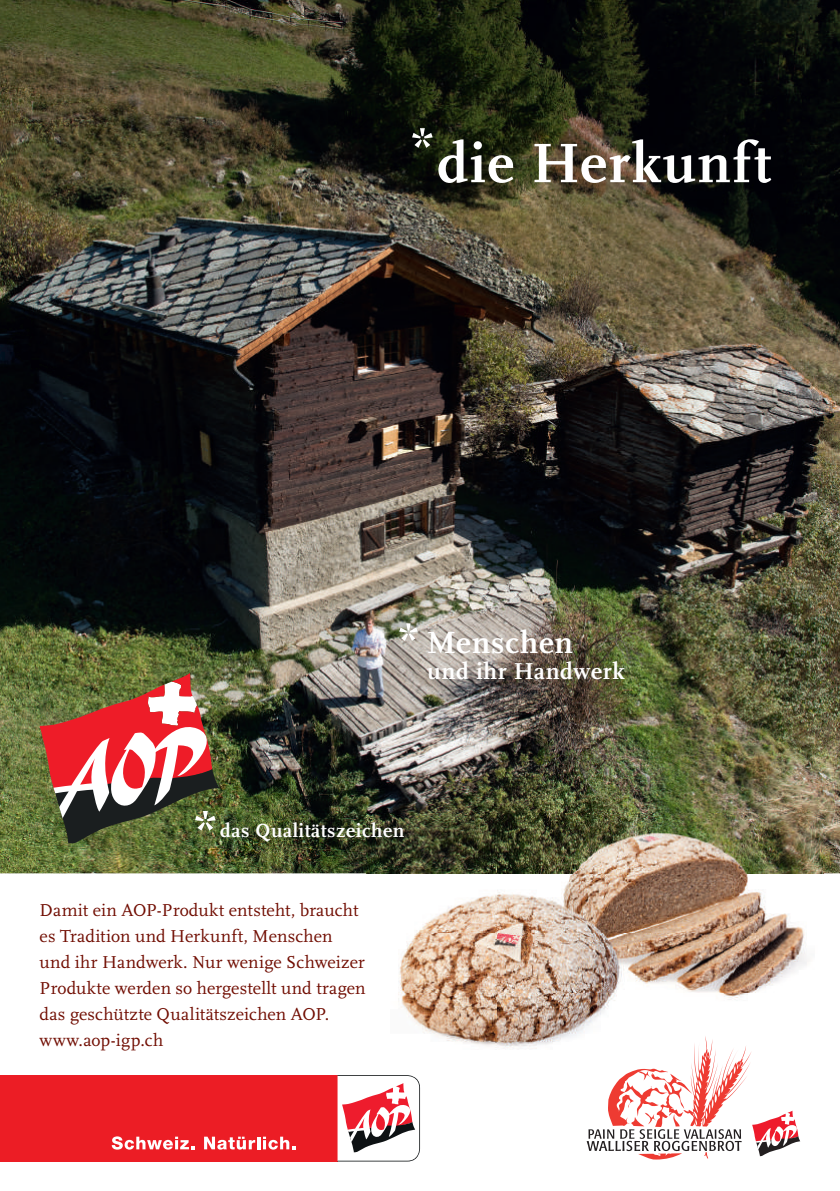
<style>
.page{position:relative;width:840px;height:1191px;background:#fff}
.page>*{position:absolute;margin:0;border:0;box-sizing:border-box;transform-origin:0 0}
.t1{font:700 58px "Scala Pro";letter-spacing:.025em;color:#fff}
.t2{font:700 32px "Scala Pro";letter-spacing:.025em;color:#fff}
.t3{font:700 24px "Scala Pro";letter-spacing:.025em;color:#fff}
.t4{font:700 20px "Scala Pro";letter-spacing:.025em;color:#fff}
.t5{font:18px/26px "Scala Pro";letter-spacing:.005em;color:#700c00}
</style>
<div class="page">
<img style="left:0;top:0;width:839px;height:873px">
<svg style="left:412px;top:128px;width:20px;height:20px"></svg>
<svg style="left:399px;top:623px;width:18px;height:18px"></svg>
<img style="left:366px;top:813px;width:457px;height:237px">
<div style="left:0;top:1075px;width:337px;height:86px;background:#ec1d25"></div>
<svg style="left:112px;top:1136px;width:83px;height:13px"></svg>
<svg style="left:204px;top:1136px;width:91px;height:13px"></svg>
<svg style="left:337px;top:1075px;width:83px;height:86px"></svg>
<svg style="left:586px;top:1035px;width:213px;height:124px"></svg>
<img style="left:40px;top:673px;width:179px;height:170px">
<h1 class="t1" style="left:437px;top:130px;width:335px">die Herkunft</h1>
<h2 class="t2" style="left:427px;top:624px;width:147px">Menschen</h2>
<h3 class="t3" style="left:427px;top:658px;width:199px">und ihr Handwerk</h3>
<p class="t4" style="left:220px;top:819px;width:185px">das Qualitätszeichen</p>
<p class="t5" style="left:40px;top:897px;width:327px">Damit ein AOP-Produkt entsteht, braucht es Tradition und Herkunft, Menschen und ihr Handwerk. Nur wenige Schweizer Produkte werden so hergestellt und tragen das geschützte Qualitätszeichen AOP. www.aop-igp.ch</p>
</div>
